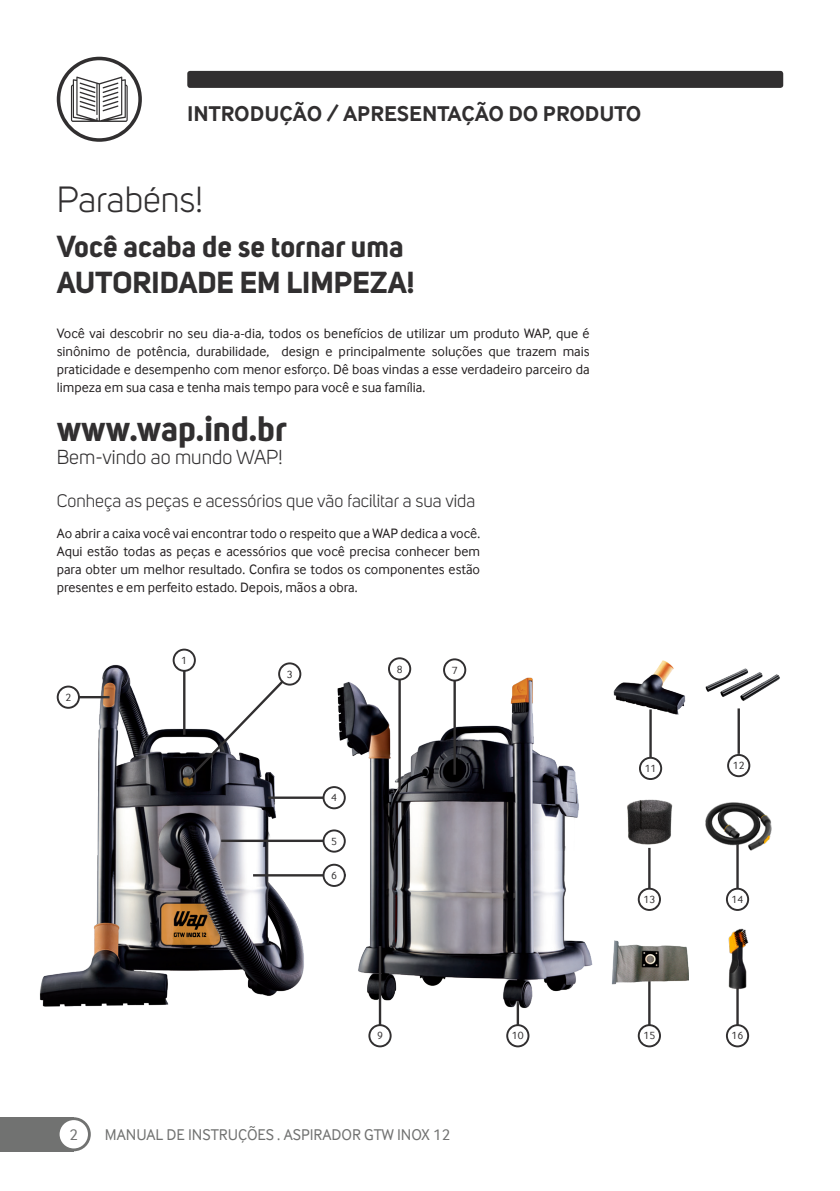
<style>
.page{position:relative;width:840px;height:1191px;background:#fff}
.page>*{position:absolute;margin:0;border:0;box-sizing:border-box;transform-origin:0 0}
.t1{font:36px "Uni Sans";color:#312f30}
.t2{font:35px "Uni Sans Bold";color:#312f30}
.t3{font:700 30px/36px "Uni Sans";color:#312f30}
.t4{font:700 22px "Inter Face";color:#312f30}
.t5{font:20px "Uni Sans Book";color:#312f30}
.t6{font:18px "Uni Sans";color:#312f30}
.t7{font:16px "Inter Face";color:#717271}
.t8{font:14px/18px "Inter Face";color:#231f20;text-align:justify}
.t9{font:10.8px "Inter Face";color:#312f30}
</style>
<div class="page">
<div style="left:0;top:1117px;width:74px;height:34px;background:#717271"></div>
<svg style="left:57px;top:1117px;width:34px;height:34px"></svg>
<div style="left:60px;top:1120px;width:28px;height:28px;background:#fff;border-radius:50%"></div>
<div style="left:187px;top:71px;width:595px;height:17px;background:#312f30;border-radius:3px"></div>
<svg style="left:57px;top:57px;width:85px;height:85px"></svg>
<div style="left:60px;top:60px;width:78px;height:78px;background:#fff;border-radius:50%"></div>
<svg style="left:71px;top:77px;width:57px;height:45px"></svg>
<hr style="left:647px;top:848px;width:3px;height:41px;background:#312f30">
<hr style="left:736px;top:839px;width:2px;height:50px;background:#312f30">
<hr style="left:736px;top:969px;width:2px;height:56px;background:#312f30">
<img style="left:39px;top:651px;width:286px;height:356px">
<hr style="left:183px;top:670px;width:2px;height:64px;background:#312f30">
<svg style="left:185px;top:670px;width:108px;height:112px"></svg>
<hr style="left:649px;top:709px;width:2px;height:49px;background:#312f30">
<hr style="left:516px;top:992px;width:2px;height:46px;background:#312f30">
<hr style="left:647px;top:979px;width:3px;height:46px;background:#312f30">
<hr style="left:268px;top:796px;width:57px;height:3px;background:#312f30">
<hr style="left:221px;top:839px;width:121px;height:3px;background:#312f30">
<hr style="left:253px;top:874px;width:92px;height:2px;background:#312f30">
<hr style="left:79px;top:696px;width:30px;height:2px;background:#312f30">
<svg style="left:172px;top:648px;width:24px;height:24px"></svg>
<div style="left:174px;top:650px;width:20px;height:20px;background:#fff;border-radius:50%"></div>
<svg style="left:278px;top:662px;width:23px;height:23px"></svg>
<div style="left:280px;top:664px;width:19px;height:19px;background:#fff;border-radius:50%"></div>
<svg style="left:726px;top:754px;width:23px;height:23px"></svg>
<div style="left:728px;top:756px;width:20px;height:19px;background:#fff;border-radius:50%"></div>
<svg style="left:638px;top:757px;width:23px;height:23px"></svg>
<div style="left:640px;top:758px;width:19px;height:20px;background:#fff;border-radius:50%"></div>
<svg style="left:637px;top:887px;width:23px;height:24px"></svg>
<div style="left:639px;top:889px;width:19px;height:20px;background:#fff;border-radius:50%"></div>
<svg style="left:506px;top:1024px;width:23px;height:23px"></svg>
<div style="left:508px;top:1026px;width:19px;height:19px;background:#fff;border-radius:50%"></div>
<svg style="left:637px;top:1024px;width:23px;height:23px"></svg>
<div style="left:639px;top:1026px;width:19px;height:19px;background:#fff;border-radius:50%"></div>
<svg style="left:725px;top:887px;width:23px;height:24px"></svg>
<div style="left:727px;top:889px;width:19px;height:20px;background:#fff;border-radius:50%"></div>
<svg style="left:725px;top:1024px;width:23px;height:23px"></svg>
<div style="left:727px;top:1026px;width:19px;height:19px;background:#fff;border-radius:50%"></div>
<svg style="left:322px;top:786px;width:23px;height:23px"></svg>
<svg style="left:322px;top:829px;width:23px;height:23px"></svg>
<svg style="left:322px;top:863px;width:23px;height:24px"></svg>
<svg style="left:57px;top:685px;width:23px;height:24px"></svg>
<div style="left:59px;top:687px;width:19px;height:20px;background:#fff;border-radius:50%"></div>
<img style="left:705px;top:668px;width:75px;height:42px">
<img style="left:627px;top:799px;width:46px;height:49px">
<img style="left:705px;top:802px;width:67px;height:50px">
<img style="left:611px;top:940px;width:76px;height:52px">
<img style="left:728px;top:928px;width:21px;height:70px">
<hr style="left:737px;top:708px;width:2px;height:46px;background:#312f30">
<img style="left:325px;top:676px;width:268px;height:339px">
<img style="left:613px;top:660px;width:73px;height:65px">
<hr style="left:453px;top:678px;width:2px;height:96px;background:#312f30">
<svg style="left:443px;top:658px;width:23px;height:23px"></svg>
<div style="left:445px;top:660px;width:19px;height:19px;background:#fff;border-radius:50%"></div>
<hr style="left:378px;top:946px;width:3px;height:87px;background:#312f30">
<hr style="left:398px;top:669px;width:2px;height:122px;background:#312f30">
<svg style="left:368px;top:1024px;width:23px;height:23px"></svg>
<div style="left:370px;top:1026px;width:19px;height:19px;background:#fff;border-radius:50%"></div>
<svg style="left:388px;top:657px;width:23px;height:23px"></svg>
<div style="left:390px;top:659px;width:19px;height:19px;background:#fff;border-radius:50%"></div>
<h3 class="t4" style="left:187px;top:100px;width:455px">INTRODUÇÃO / APRESENTAÇÃO DO PRODUTO</h3>
<h1 class="t1" style="left:57px;top:179px;width:147px">Parabéns!</h1>
<h3 class="t3" style="left:57px;top:228px;width:359px">Você acaba de se tornar uma<br>AUTORIDADE EM LIMPEZA!</h3>
<p class="t8" style="left:57px;top:324px;width:534px">Você vai descobrir no seu dia-a-dia, todos os benefícios de utilizar um produto WAP, que é sinônimo de potência, durabilidade, design e principalmente soluções que trazem mais praticidade e desempenho com menor esforço. Dê boas vindas a esse verdadeiro parceiro da limpeza em sua casa e tenha mais tempo para você e sua família.</p>
<h2 class="t2" style="left:57px;top:407px;width:232px">www.wap.ind.br</h2>
<h3 class="t5" style="left:57px;top:445px;width:227px">Bem-vindo ao mundo WAP!</h3>
<p class="t6" style="left:57px;top:490px;width:420px">Conheça as peças e acessórios que vão facilitar a sua vida</p>
<p class="t8" style="left:57px;top:524px;width:424px">Ao abrir a caixa você vai encontrar todo o respeito que a WAP dedica a você.<br>Aqui estão todas as peças e acessórios que você precisa conhecer bem para obter um melhor resultado. Confira se todos os componentes estão presentes e em perfeito estado. Depois, mãos a obra.</p>
<p class="t9" style="left:65px;top:691px;width:7px">2</p>
<p class="t9" style="left:181px;top:654px;width:7px">1</p>
<p class="t9" style="left:286px;top:668px;width:7px">3</p>
<p class="t9" style="left:331px;top:791px;width:7px">4</p>
<p class="t9" style="left:331px;top:835px;width:7px">5</p>
<p class="t9" style="left:331px;top:869px;width:7px">6</p>
<p class="t9" style="left:396px;top:663px;width:7px">8</p>
<p class="t9" style="left:451px;top:664px;width:7px">7</p>
<p class="t9" style="left:377px;top:1029px;width:7px">9</p>
<p class="t7" style="left:69px;top:1125px;width:10px">2</p>
<p class="t7" style="left:105px;top:1125px;width:347px">MANUAL DE INSTRUÇÕES . ASPIRADOR GTW INOX 12</p>
<p class="t9" style="left:644px;top:762px;width:13px">11</p>
<p class="t9" style="left:732px;top:759px;width:13px">12</p>
<p class="t9" style="left:643px;top:893px;width:13px">13</p>
<p class="t9" style="left:511px;top:1029px;width:13px">10</p>
<p class="t9" style="left:643px;top:1029px;width:13px">15</p>
<p class="t9" style="left:731px;top:893px;width:13px">14</p>
<p class="t9" style="left:731px;top:1029px;width:13px">16</p>
</div>
